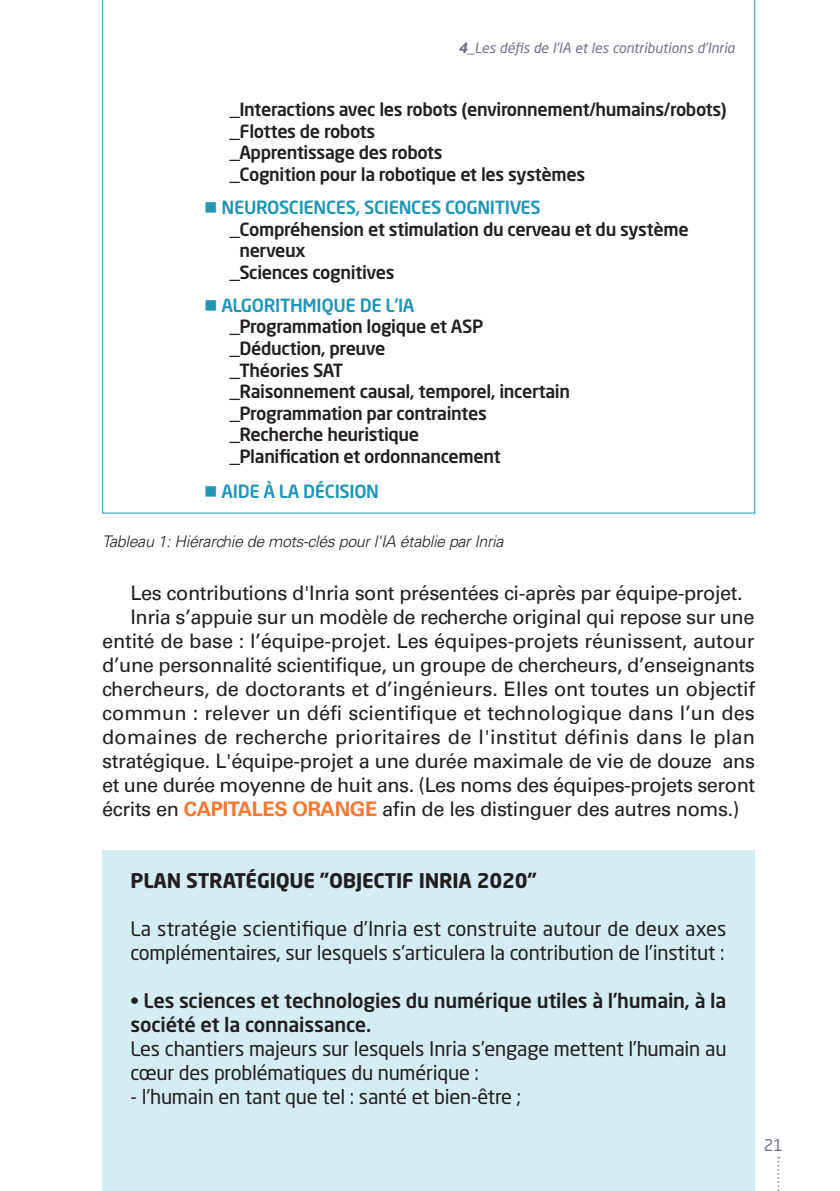
<style>
.page{position:relative;width:840px;height:1191px;background:#fff}
.page>*{position:absolute;margin:0;border:0;box-sizing:border-box;transform-origin:0 0}
.t1{font:20px "Univers LT";letter-spacing:-.02em;color:#231f20}
.t2{font:20px/24px "Neo Sans Std";letter-spacing:-.01em;color:#231f20}
.t3{font:500 20px/24px "Neo Sans Std";letter-spacing:-.01em;color:#231f20}
.t4{font:20px "Univers LT";letter-spacing:.01em;color:#231f20}
.t5{font:20px "Univers LT";color:#231f20}
.t6{font:700 20px "Neo Sans Std";letter-spacing:-.01em;color:#231f20}
.t7{font:500 18px/21.6px "Neo Sans Std";letter-spacing:-.02em;color:#231f20}
.t8{font:500 18px "Neo Sans Std";letter-spacing:-.02em;color:#2095b6}
.t9{font:italic 300 16px "Univers LT";letter-spacing:-.02em;color:#231f20}
.t10{font:16px "Neo Sans Std";color:#6f7283}
.t11{font:italic 14px "Neo Sans Std";color:#6f7283}
.s1{font-weight:700}
.s2{color:#2095b6}
.s3{font-weight:700;color:#f37932}
</style>
<div class="page">
<svg style="left:102px;top:0;width:653px;height:513px"></svg>
<div style="left:102px;top:850px;width:652px;height:341px;background:#d5ecf3"></div>
<svg style="left:777px;top:1157px;width:1px;height:34px"></svg>
<p class="t11" style="left:458px;top:39px;width:277px"><span class="s1">4</span>_Les défis de l'IA et les contributions d'Inria</p>
<p class="t7" style="left:230px;top:98px;width:498px">_Interactions avec les robots (environnement/humains/robots) _Flottes de robots<br>_Apprentissage des robots<br>_Cognition pour la robotique et les systèmes</p>
<p class="t8" style="left:204px;top:196px;width:338px">■ NEUROSCIENCES, SCIENCES COGNITIVES</p>
<p class="t7" style="left:230px;top:218px;width:459px">_Compréhension et stimulation du cerveau et du système</p>
<p class="t7" style="left:239px;top:239px;width:68px">nerveux</p>
<p class="t7" style="left:230px;top:261px;width:166px">_Sciences cognitives</p>
<p class="t7" style="left:230px;top:294px;width:341px;text-indent:-26px"><span class="s2">■ ALGORITHMIQUE DE L'IA<br></span>_Programmation logique et ASP _Déduction, preuve<br>_Théories SAT<br>_Raisonnement causal, temporel, incertain _Programmation par contraintes _Recherche heuristique<br>_Planification et ordonnancement</p>
<p class="t8" style="left:204px;top:480px;width:176px">■ AIDE À LA DÉCISION</p>
<p class="t9" style="left:102px;top:532px;width:402px">Tableau 1: Hiérarchie de mots-clés pour l'IA établie par Inria</p>
<p class="t1" style="left:130px;top:581px;width:613px">Les contributions d'Inria sont présentées ci-après par équipe-projet.</p>
<p class="t1" style="left:130px;top:605px;width:625px">Inria s’appuie sur un modèle de recherche original qui repose sur une</p>
<p class="t1" style="left:102px;top:629px;width:653px">entité de base : l’équipe-projet. Les équipes-projets réunissent, autour</p>
<p class="t1" style="left:102px;top:653px;width:653px">d’une personnalité scientifique, un groupe de chercheurs, d’enseignants</p>
<p class="t1" style="left:102px;top:677px;width:654px">chercheurs, de doctorants et d’ingénieurs. Elles ont toutes un objectif</p>
<p class="t5" style="left:102px;top:701px;width:653px">commun : relever un défi scientifique et technologique dans l’un des</p>
<p class="t4" style="left:102px;top:725px;width:654px">domaines de recherche prioritaires de l'institut définis dans le plan</p>
<p class="t1" style="left:102px;top:749px;width:654px">stratégique. L'équipe-projet a une durée maximale de vie de douze ans</p>
<p class="t1" style="left:102px;top:773px;width:654px">et une durée moyenne de huit ans. (Les noms des équipes-projets seront</p>
<p class="t1" style="left:102px;top:797px;width:638px">écrits en <span class="s3">CAPITALES ORANGE</span> afin de les distinguer des autres noms.)</p>
<p class="t6" style="left:130px;top:868px;width:408px">PLAN STRATÉGIQUE "OBJECTIF INRIA 2020"</p>
<p class="t2" style="left:130px;top:916px;width:597px">La stratégie scientifique d’Inria est construite autour de deux axes complémentaires, sur lesquels s’articulera la contribution de l’institut :</p>
<p class="t3" style="left:130px;top:988px;width:597px">• Les sciences et technologies du numérique utiles à l’humain, à la société et la connaissance.</p>
<p class="t2" style="left:130px;top:1036px;width:597px">Les chantiers majeurs sur lesquels Inria s’engage mettent l’humain au cœur des problématiques du numérique :</p>
<p class="t2" style="left:130px;top:1084px;width:392px">- l'humain en tant que tel : santé et bien-être ;</p>
<p class="t10" style="left:763px;top:1135px;width:21px">21</p>
</div>
